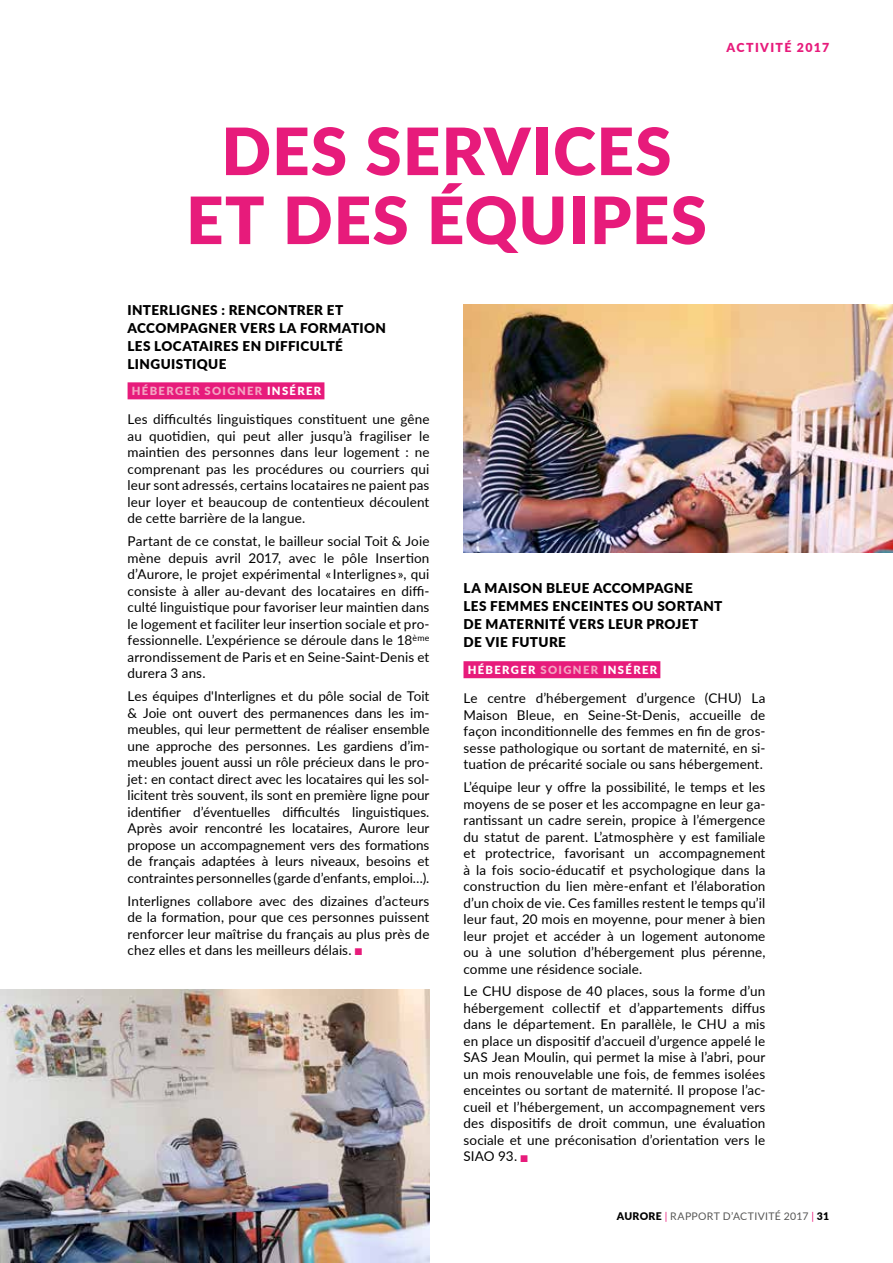
<style>
.page{position:relative;width:893px;height:1263px;background:#fff}
.page>*{position:absolute;margin:0;border:0;box-sizing:border-box;transform-origin:0 0}
.t1{font:900 65.25px/69px "Lato";letter-spacing:.02em;color:#e71b7b;text-align:center}
.t2{font:13.5px/16.5px "Lato";letter-spacing:.01em;color:#000;text-align:justify}
.t3{font:900 13.5px/18px "Lato";letter-spacing:.03em;color:#000}
.t4{font:900 12.3px "Lato";letter-spacing:.1em;color:#e71b7b}
.t5{font:900 11.25px "Lato";letter-spacing:.12em;color:#fff}
.t6{font:900 11.25px "Lato";letter-spacing:.12em;color:#f3a4c2}
.t7{font:10.5px "Lato";letter-spacing:.03em;color:#575756}
.s1{color:#fff}
.s2{font-family:"Lato Regular SC800"}
.s3{color:#e71b7b}
.s4{color:#f3a4c2}
.s5{font-weight:900;color:#000}
</style>
<div class="page">
<img style="left:463px;top:305px;width:430px;height:247px">
<img style="left:1px;top:989px;width:428px;height:274px">
<img style="left:0;top:0;width:1px;height:1263px">
<div style="left:463px;top:661px;width:197px;height:17px;background:#e71b7b"></div>
<div style="left:128px;top:382px;width:196px;height:17px;background:#e71b7b"></div>
<p class="t4" style="left:727px;top:38px;width:104px">ACTIVITÉ 2017</p>
<h1 class="t1" style="left:186px;top:114px;width:522px">DES SERVICES<br>ET DES ÉQUIPES</h1>
<p class="t3" style="left:128px;top:300px;width:260px">INTERLIGNES : RENCONTRER ET<br>ACCOMPAGNER VERS LA FORMATION<br>LES LOCATAIRES EN DIFFICULTÉ<br>LINGUISTIQUE</p>
<p class="t6" style="left:132px;top:382px;width:191px">HÉBERGER SOIGNER <span class="s1">INSÉRER</span></p>
<p class="t2" style="left:128px;top:411px;width:303px">Les difficultés linguistiques constituent une gêne au quotidien, qui peut aller jusqu’à fragiliser le maintien des personnes dans leur logement : ne comprenant pas les procédures ou courriers qui leur sont adressés, certains locataires ne paient pas leur loyer et beaucoup de contentieux découlent de cette barrière de la langue.</p>
<p class="t2" style="left:128px;top:532px;width:303px">Partant de ce constat, le bailleur social Toit &amp; Joie mène depuis avril 2017, avec le pôle Insertion d’Aurore, le projet expérimental « Interlignes », qui consiste à aller au-devant des locataires en diffi&shy;culté linguistique pour favoriser leur maintien dans le logement et faciliter leur insertion sociale et pro&shy;fessionnelle. L’expérience se déroule dans le <span class="s2">18</span><sup>ème </sup>arrondissement de Paris et en Seine-Saint-Denis et durera 3 ans.</p>
<p class="t2" style="left:128px;top:687px;width:303px">Les équipes d'Interlignes et du pôle social de Toit &amp; Joie ont ouvert des permanences dans les im&shy;meubles, qui leur permettent de réaliser ensemble une approche des personnes. Les gardiens d’im&shy;meubles jouent aussi un rôle précieux dans le pro&shy;jet : en contact direct avec les locataires qui les sol&shy;licitent très souvent, ils sont en première ligne pour identifier d’éventuelles difficultés linguistiques.<br>Après avoir rencontré les locataires, Aurore leur propose un accompagnement vers des formations de français adaptées à leurs niveaux, besoins et contraintes personnelles (garde d’enfants, emploi…).</p>
<p class="t2" style="left:128px;top:892px;width:303px">Interlignes collabore avec des dizaines d’acteurs de la formation, pour que ces personnes puissent renforcer leur maîtrise du français au plus près de chez elles et dans les meilleurs délais. <span class="s3">■</span></p>
<p class="t3" style="left:463px;top:579px;width:261px">LA MAISON BLEUE ACCOMPAGNE<br>LES FEMMES ENCEINTES OU SORTANT<br>DE MATERNITÉ VERS LEUR PROJET<br>DE VIE FUTURE</p>
<p class="t5" style="left:468px;top:661px;width:191px">HÉBERGER <span class="s4">SOIGNER</span> INSÉRER</p>
<p class="t2" style="left:463px;top:689px;width:303px">Le centre d’hébergement d’urgence (CHU) La Maison Bleue, en Seine-St-Denis, accueille de façon inconditionnelle des femmes en fin de gros&shy;sesse pathologique ou sortant de maternité, en si&shy;tuation de précarité sociale ou sans hébergement.</p>
<p class="t2" style="left:463px;top:778px;width:303px">L’équipe leur y offre la possibilité, le temps et les moyens de se poser et les accompagne en leur ga&shy;rantissant un cadre serein, propice à l’émergence du statut de parent. L’atmosphère y est familiale et protectrice, favorisant un accompagnement à la fois socio-éducatif et psychologique dans la construction du lien mère-enfant et l’élaboration d’un choix de vie. Ces familles restent le temps qu’il leur faut, 20 mois en moyenne, pour mener à bien leur projet et accéder à un logement autonome ou à une solution d’hébergement plus pérenne, comme une résidence sociale.</p>
<p class="t2" style="left:463px;top:983px;width:303px">Le CHU dispose de 40 places, sous la forme d’un hébergement collectif et d’appartements diffus dans le département. En parallèle, le CHU a mis en place un dispositif d’accueil d’urgence appelé le SAS Jean Moulin, qui permet la mise à l’abri, pour un mois renouvelable une fois, de femmes isolées enceintes ou sortant de maternité. Il propose l’ac&shy;cueil et l’hébergement, un accompagnement vers des dispositifs de droit commun, une évaluation sociale et une préconisation d’orientation vers le SIAO 93. <span class="s3">■</span></p>
<p class="t7" style="left:617px;top:1209px;width:214px"><span class="s5">AURORE</span> <span class="s3">|</span> RAPPORT D’ACTIVITÉ 2017 <span class="s3">|</span> <span class="s5">31</span></p>
</div>
